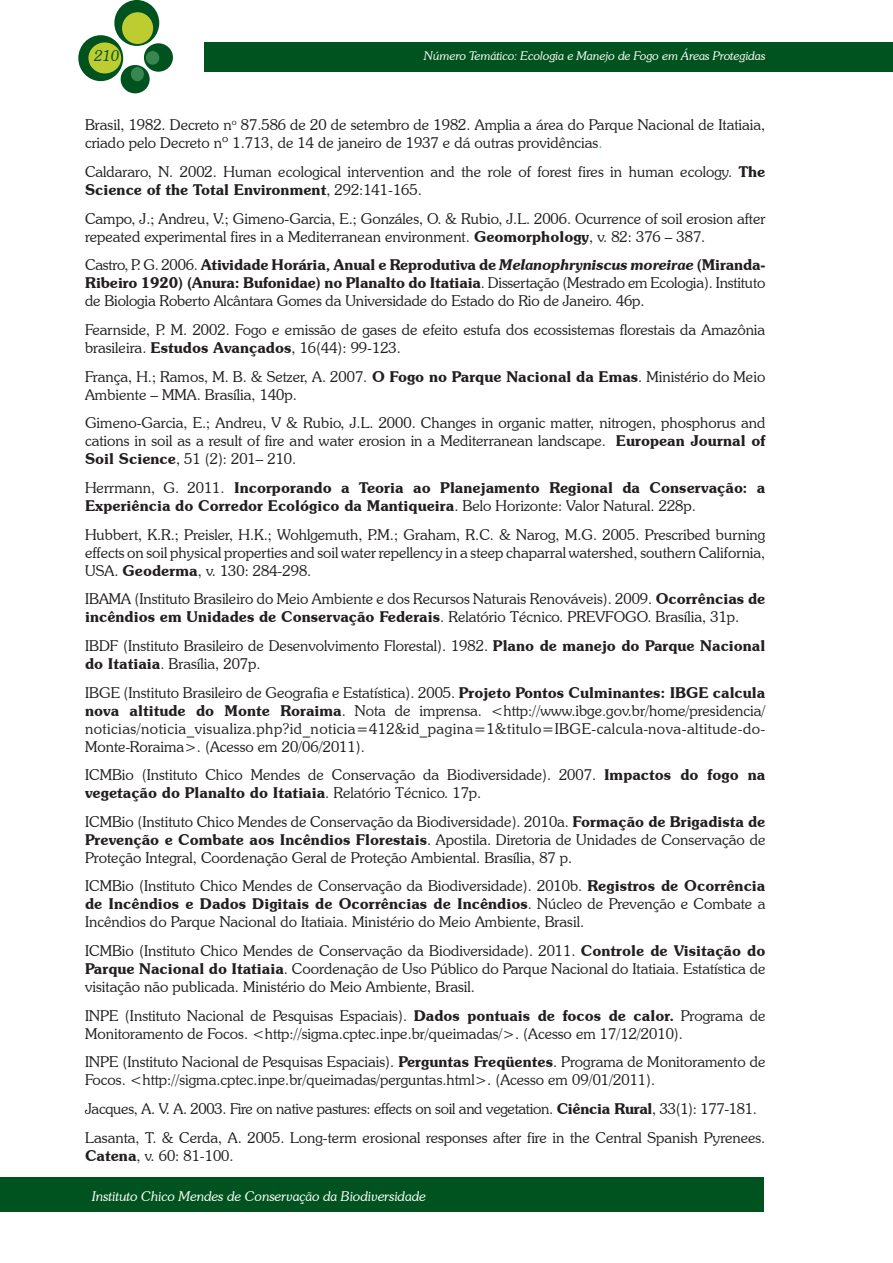
<style>
.page{position:relative;width:893px;height:1263px;background:#fff}
.page>*{position:absolute;margin:0;border:0;box-sizing:border-box;transform-origin:0 0}
.t1{font:300 15px/18px "Souvenir IT Cby BT";color:#231f20}
.t2{font:600 15px/18px "Souvenir IT Cby BT";color:#231f20}
.t3{font:italic 300 15px "Souvenir IT Cby BT";color:#00531e}
.t4{font:italic 300 13.5px "Souvenir IT Cby BT";color:#fff}
.t5{font:italic 300 12px "Souvenir IT Cby BT";color:#fff}
.s1{color:#28b363}
.s2{font-weight:600}
.s3{font-weight:600;font-style:italic}
.s4{font-weight:300}
</style>
<div class="page">
<div style="left:204px;top:43px;width:689px;height:29px;background:#00531e"></div>
<div style="left:114px;top:0;width:45px;height:46px;background:#00531e;border-radius:50%"></div>
<div style="left:78px;top:35px;width:45px;height:46px;background:#00531e;border-radius:50%"></div>
<div style="left:144px;top:43px;width:29px;height:29px;background:#00531e;border-radius:50%"></div>
<div style="left:121px;top:65px;width:29px;height:28px;background:#00531e;border-radius:50%"></div>
<div style="left:122px;top:12px;width:31px;height:32px;background:#bdcd31;border-radius:50%"></div>
<div style="left:88px;top:42px;width:33px;height:31px;background:#bdcd31;border-radius:50%"></div>
<div style="left:146px;top:51px;width:13px;height:14px;background:#388750;border-radius:50%"></div>
<div style="left:131px;top:67px;width:13px;height:14px;background:#388750;border-radius:50%"></div>
<div style="left:0;top:1178px;width:764px;height:34px;background:#00531e"></div>
<p class="t3" style="left:95px;top:46px;width:26px">210</p>
<p class="t5" style="left:424px;top:49px;width:343px">Número Temático: Ecologia e Manejo de Fogo em Áreas Protegidas</p>
<p class="t1" style="left:85px;top:116px;width:682px">Brasil, 1982. Decreto n<sup>o</sup> 87.586 de 20 de setembro de 1982. Amplia a área do Parque Nacional de Itatiaia, criado pelo Decreto nº 1.713, de 14 de janeiro de 1937 e dá outras providências<span class="s1">.</span></p>
<p class="t1" style="left:85px;top:163px;width:682px">Caldararo, N. 2002. Human ecological intervention and the role of forest fires in human ecology. <span class="s2">The<br>Science of the Total Environment</span>, 292:141-165.</p>
<p class="t1" style="left:85px;top:209px;width:682px">Campo, J.; Andreu, V.; Gimeno-Garcia, E.; Gonzáles, O. &amp; Rubio, J.L. 2006. Ocurrence of soil erosion after repeated experimental fires in a Mediterranean environment. <span class="s2">Geomorphology</span>, v. 82: 376 – 387.</p>
<p class="t1" style="left:85px;top:256px;width:682px;text-align:justify">Castro, P. G. 2006. <span class="s2">Atividade Horária, Anual e Reprodutiva de</span> <span class="s3">Melanophryniscus moreirae</span> <span class="s2">(Miranda-Ribeiro 1920) (Anura: Bufonidae) no Planalto do Itatiaia</span>. Dissertação (Mestrado em Ecologia). Instituto de Biologia Roberto Alcântara Gomes da Universidade do Estado do Rio de Janeiro. 46p.</p>
<p class="t1" style="left:85px;top:321px;width:682px">Fearnside, P. M. 2002. Fogo e emissão de gases de efeito estufa dos ecossistemas florestais da Amazônia brasileira. <span class="s2">Estudos Avançados</span>, 16(44): 99-123.</p>
<p class="t1" style="left:85px;top:367px;width:682px">França, H.; Ramos, M. B. &amp; Setzer, A. 2007. <span class="s2">O Fogo no Parque Nacional da Emas</span>. Ministério do Meio<br>Ambiente – MMA. Brasília, 140p.</p>
<p class="t1" style="left:85px;top:414px;width:682px;text-align:justify">Gimeno-Garcia, E.; Andreu, V &amp; Rubio, J.L. 2000. Changes in organic matter, nitrogen, phosphorus and cations in soil as a result of fire and water erosion in a Mediterranean landscape. <span class="s2">European Journal of Soil Science</span>, 51 (2): 201– 210.</p>
<p class="t2" style="left:85px;top:478px;width:682px"><span class="s4">Herrmann, G. 2011.</span> Incorporando a Teoria ao Planejamento Regional da Conservação: a<br>Experiência do Corredor Ecológico da Mantiqueira<span class="s4">. Belo Horizonte: Valor Natural. 228p.</span></p>
<p class="t1" style="left:85px;top:525px;width:682px;text-align:justify">Hubbert, K.R.; Preisler, H.K.; Wohlgemuth, P.M.; Graham, R.C. &amp; Narog, M.G. 2005. Prescribed burning effects on soil physical properties and soil water repellency in a steep chaparral watershed, southern California, USA. <span class="s2">Geoderma</span>, v. 130: 284-298.</p>
<p class="t1" style="left:85px;top:590px;width:682px">IBAMA (Instituto Brasileiro do Meio Ambiente e dos Recursos Naturais Renováveis). 2009. <span class="s2">Ocorrências de incêndios em Unidades de Conservação Federais</span>. Relatório Técnico. PREVFOGO. Brasília, 31p.</p>
<p class="t1" style="left:85px;top:636px;width:682px">IBDF (Instituto Brasileiro de Desenvolvimento Florestal). 1982. <span class="s2">Plano de manejo do Parque Nacional do Itatiaia</span>. Brasília, 207p.</p>
<p class="t1" style="left:85px;top:683px;width:682px;text-align:justify">IBGE (Instituto Brasileiro de Geografia e Estatística). 2005. <span class="s2">Projeto Pontos Culminantes: IBGE calcula nova altitude do Monte Roraima</span>. Nota de imprensa. &lt;http://www.ibge.gov.br/home/presidencia/ noticias/noticia_visualiza.php?id_noticia=412&amp;id_pagina=1&amp;titulo=IBGE-calcula-nova-altitude-do-Monte-Roraima&gt;. (Acesso em 20/06/2011).</p>
<p class="t1" style="left:85px;top:766px;width:682px">ICMBio (Instituto Chico Mendes de Conservação da Biodiversidade). 2007. <span class="s2">Impactos do fogo na vegetação do Planalto do Itatiaia</span>. Relatório Técnico. 17p.</p>
<p class="t1" style="left:85px;top:812px;width:682px;text-align:justify">ICMBio (Instituto Chico Mendes de Conservação da Biodiversidade). 2010a. <span class="s2">Formação de Brigadista de Prevenção e Combate aos Incêndios Florestais</span>. Apostila. Diretoria de Unidades de Conservação de Proteção Integral, Coordenação Geral de Proteção Ambiental. Brasília, 87 p.</p>
<p class="t1" style="left:85px;top:877px;width:682px;text-align:justify">ICMBio (Instituto Chico Mendes de Conservação da Biodiversidade). 2010b. <span class="s2">Registros de Ocorrência de Incêndios e Dados Digitais de Ocorrências de Incêndios</span>. Núcleo de Prevenção e Combate a Incêndios do Parque Nacional do Itatiaia. Ministério do Meio Ambiente, Brasil.</p>
<p class="t1" style="left:85px;top:941px;width:682px;text-align:justify">ICMBio (Instituto Chico Mendes de Conservação da Biodiversidade). 2011. <span class="s2">Controle de Visitação do Parque Nacional do Itatiaia</span>. Coordenação de Uso Público do Parque Nacional do Itatiaia. Estatística de visitação não publicada. Ministério do Meio Ambiente, Brasil.</p>
<p class="t1" style="left:85px;top:1006px;width:682px">INPE (Instituto Nacional de Pesquisas Espaciais). <span class="s2">Dados pontuais de focos de calor.</span> Programa de<br>Monitoramento de Focos. &lt;http://sigma.cptec.inpe.br/queimadas/&gt;. (Acesso em 17/12/2010).</p>
<p class="t1" style="left:85px;top:1053px;width:682px">INPE (Instituto Nacional de Pesquisas Espaciais). <span class="s2">Perguntas Freqüentes</span>. Programa de Monitoramento de<br>Focos. &lt;http://sigma.cptec.inpe.br/queimadas/perguntas.html&gt;. (Acesso em 09/01/2011).</p>
<p class="t1" style="left:85px;top:1094px;width:682px;line-height:28.7px">Jacques, A. V. A. 2003. Fire on native pastures: effects on soil and vegetation. <span class="s2">Ciência Rural</span>, 33(1): 177-181.<br>Lasanta, T. &amp; Cerda, A. 2005. Long-term erosional responses after fire in the Central Spanish Pyrenees.</p>
<p class="t1" style="left:85px;top:1146px;width:150px"><span class="s2">Catena</span>, v. 60: 81-100.</p>
<p class="t4" style="left:92px;top:1188px;width:335px">Instituto Chico Mendes de Conservação da Biodiversidade</p>
</div>
